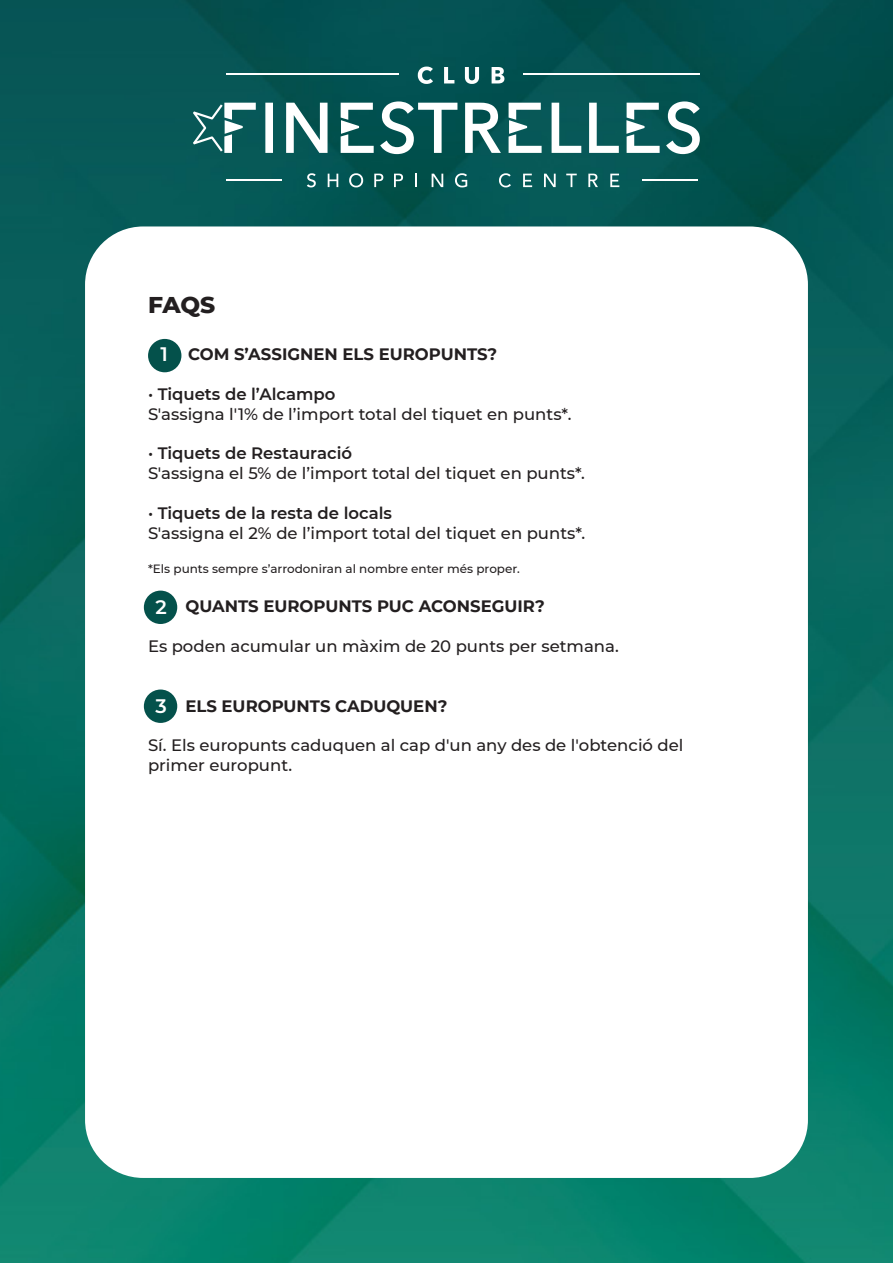
<style>
.page{position:relative;width:893px;height:1263px;background:#fff}
.page>*{position:absolute;margin:0;border:0;box-sizing:border-box;transform-origin:0 0}
.t1{font:800 23.4px "Montserrat";color:#231f20}
.t2{font:600 19.5px "Montserrat";color:#fff}
.t3{font:500 16.5px/19.8px "Montserrat";color:#231f20}
.t4{font:700 16.5px "Montserrat";color:#231f20}
.t5{font:500 12px "Montserrat";color:#231f20}
.s1{font-weight:600}
</style>
<div class="page">
<img style="left:0;top:0;width:893px;height:1263px">
<svg style="left:193px;top:101px;width:507px;height:53px"></svg>
<hr style="left:643px;top:179px;width:55px;height:2px;background:#fff">
<hr style="left:226px;top:179px;width:55px;height:2px;background:#fff">
<svg style="left:307px;top:173px;width:9px;height:14px"></svg>
<svg style="left:328px;top:174px;width:10px;height:13px"></svg>
<svg style="left:349px;top:173px;width:14px;height:14px"></svg>
<svg style="left:374px;top:174px;width:9px;height:13px"></svg>
<svg style="left:394px;top:174px;width:9px;height:13px"></svg>
<svg style="left:415px;top:174px;width:2px;height:13px"></svg>
<svg style="left:432px;top:174px;width:11px;height:13px"></svg>
<svg style="left:455px;top:173px;width:12px;height:14px"></svg>
<svg style="left:499px;top:173px;width:12px;height:14px"></svg>
<svg style="left:523px;top:174px;width:9px;height:13px"></svg>
<svg style="left:544px;top:174px;width:12px;height:13px"></svg>
<svg style="left:566px;top:174px;width:11px;height:13px"></svg>
<svg style="left:588px;top:174px;width:10px;height:13px"></svg>
<svg style="left:610px;top:174px;width:9px;height:13px"></svg>
<hr style="left:226px;top:73px;width:173px;height:2px;background:#fff">
<hr style="left:523px;top:73px;width:177px;height:2px;background:#fff">
<svg style="left:418px;top:67px;width:15px;height:17px"></svg>
<svg style="left:444px;top:67px;width:10px;height:16px"></svg>
<svg style="left:465px;top:67px;width:14px;height:17px"></svg>
<svg style="left:492px;top:67px;width:12px;height:16px"></svg>
<div style="left:85px;top:226px;width:723px;height:952px;background:#fff;border-radius:58px"></div>
<div style="left:148px;top:339px;width:33px;height:33px;background:#04514b;border-radius:50%"></div>
<div style="left:144px;top:591px;width:33px;height:33px;background:#04514b;border-radius:50%"></div>
<div style="left:144px;top:689px;width:33px;height:34px;background:#04514b;border-radius:50%"></div>
<h1 class="t1" style="left:148px;top:288px;width:69px">FAQS</h1>
<p class="t2" style="left:160px;top:340px;width:9px">1</p>
<p class="t4" style="left:188px;top:343px;width:311px">COM S’ASSIGNEN ELS EUROPUNTS?</p>
<p class="t3" style="left:148px;top:384px;width:425px">• <span class="s1">Tiquets de l’Alcampo<br></span>S'assigna l'1% de l’import total del tiquet en punts*.</p>
<p class="t3" style="left:148px;top:443px;width:438px">• <span class="s1">Tiquets de Restauració<br></span>S'assigna el 5% de l’import total del tiquet en punts*.</p>
<p class="t3" style="left:148px;top:502px;width:439px">• <span class="s1">Tiquets de la resta de locals<br></span>S'assigna el 2% de l’import total del tiquet en punts*.</p>
<p class="t5" style="left:148px;top:560px;width:373px">*Els punts sempre s’arrodoniran al nombre enter més proper.</p>
<p class="t4" style="left:185px;top:595px;width:361px">QUANTS EUROPUNTS PUC ACONSEGUIR?</p>
<p class="t3" style="left:148px;top:636px;width:472px">Es poden acumular un màxim de 20 punts per setmana.</p>
<p class="t2" style="left:156px;top:593px;width:13px">2</p>
<p class="t2" style="left:156px;top:692px;width:13px">3</p>
<p class="t4" style="left:185px;top:694px;width:263px">ELS EUROPUNTS CADUQUEN?</p>
<p class="t3" style="left:148px;top:735px;width:537px">Sí. Els europunts caduquen al cap d'un any des de l'obtenció del primer europunt.</p>
</div>
